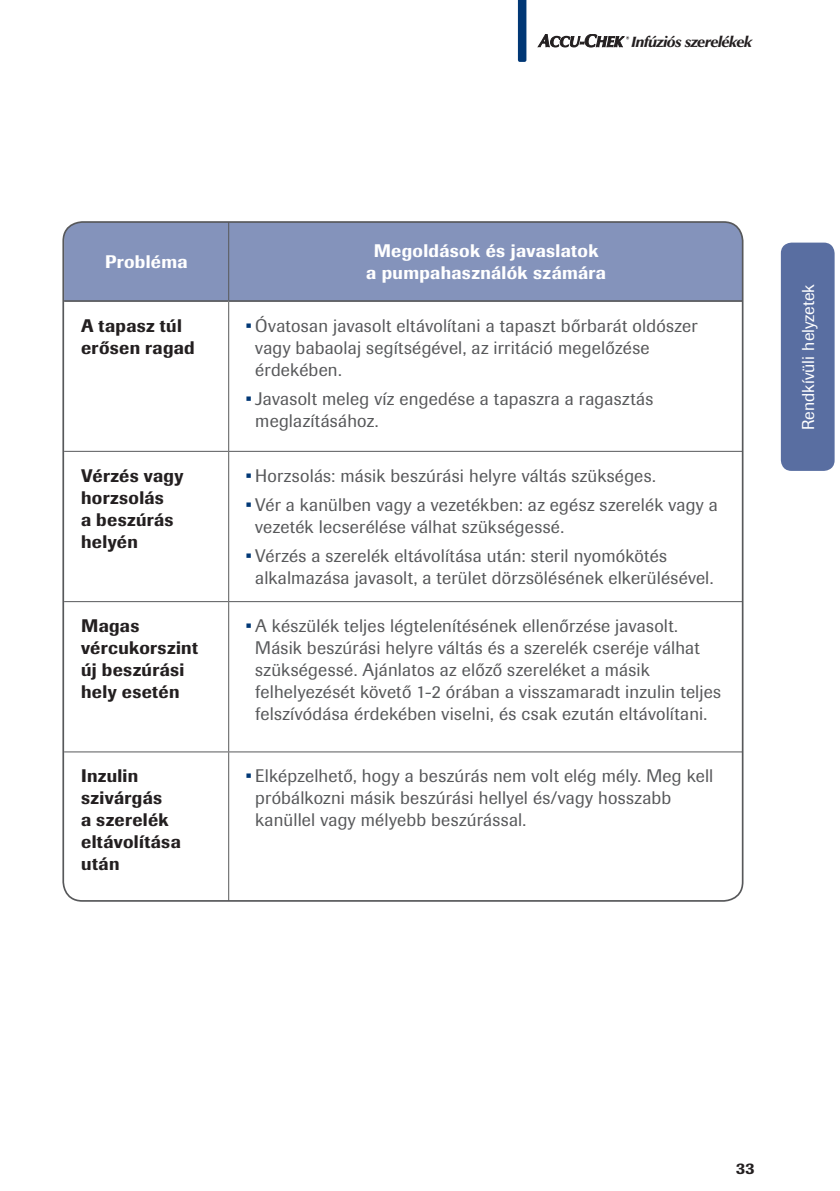
<style>
.page{position:relative;width:840px;height:1191px;background:#fff}
.page>*{position:absolute;margin:0;border:0;box-sizing:border-box;transform-origin:0 0}
.t1{font:18px/22px "Imago Pro";letter-spacing:.015em;color:#57585a}
.t2{font:500 18px/22px "Imago Pro";letter-spacing:.015em;color:#231f20}
.t3{font:500 18px/22px "Imago Pro";letter-spacing:.015em;color:#fff;text-align:center}
.t4{font:17px "Imago Pro";color:#fff}
.t5{font:500 16px "Imago Pro";color:#231f20}
.t6{font:italic 900 15.2px "Zapf Humanist 601 BT";letter-spacing:-.04em;color:#231f20}
.s1{font-weight:500;color:#013775}
</style>
<div class="page">
<svg style="left:517px;top:0;width:9px;height:62px"></svg>
<svg style="left:537px;top:34px;width:91px;height:14px"></svg>
<div style="left:64px;top:222px;width:678px;height:78px;background:#8493bb"></div>
<svg style="left:65px;top:302px;width:675px;height:149px"></svg>
<hr style="left:228px;top:222px;width:1px;height:78px;background:#57585a">
<hr style="left:228px;top:302px;width:1px;height:149px;background:#57585a">
<hr style="left:64px;top:451px;width:164px;height:1px;background:#57585a">
<hr style="left:228px;top:451px;width:514px;height:1px;background:#57585a">
<hr style="left:228px;top:452px;width:1px;height:149px;background:#57585a">
<hr style="left:64px;top:601px;width:164px;height:1px;background:#57585a">
<hr style="left:228px;top:601px;width:514px;height:1px;background:#57585a">
<hr style="left:228px;top:602px;width:1px;height:149px;background:#57585a">
<hr style="left:64px;top:751px;width:164px;height:1px;background:#57585a">
<hr style="left:228px;top:751px;width:514px;height:1px;background:#57585a">
<hr style="left:228px;top:752px;width:1px;height:149px;background:#57585a">
<hr style="left:64px;top:300px;width:164px;height:2px;background:#57585a">
<hr style="left:228px;top:300px;width:514px;height:2px;background:#57585a">
<div style="left:780px;top:243px;width:54px;height:228px;background:#596ea1;border-radius:11px"></div>
<p class="t6" style="left:631px;top:32px;width:122px">Infúziós szerelékek</p>
<p class="t3" style="left:105px;top:251px;width:84px">Probléma</p>
<p class="t3" style="left:366px;top:240px;width:241px">Megoldások és javaslatok<br>a pumpahasználók számára</p>
<p class="t2" style="left:81px;top:314px;width:115px">A tapasz túl erősen ragad</p>
<p class="t1" style="left:255px;top:314px;width:443px;text-indent:-10px"><span class="s1">•</span> Óvatosan javasolt eltávolítani a tapaszt bőrbarát oldószer vagy babaolaj segítségével, az irritáció megelőzése érdekében.</p>
<p class="t1" style="left:255px;top:387px;width:399px;text-indent:-10px"><span class="s1">•</span> Javasolt meleg víz engedése a tapaszra a ragasztás meglazításához.</p>
<p class="t2" style="left:81px;top:464px;width:104px">Vérzés vagy horzsolás<br>a beszúrás helyén</p>
<p class="t1" style="left:245px;top:464px;width:411px"><span class="s1">•</span> Horzsolás: másik beszúrási helyre váltás szükséges.</p>
<p class="t1" style="left:255px;top:493px;width:464px;text-indent:-10px"><span class="s1">•</span> Vér a kanülben vagy a vezetékben: az egész szerelék vagy a vezeték lecserélése válhat szükségessé.</p>
<p class="t1" style="left:255px;top:544px;width:459px;text-indent:-10px"><span class="s1">•</span> Vérzés a szerelék eltávolítása után: steril nyomókötés alkalmazása javasolt, a terület dörzsölésének elkerülésével.</p>
<p class="t2" style="left:81px;top:614px;width:118px">Magas vércukorszint új beszúrási hely esetén</p>
<p class="t1" style="left:255px;top:614px;width:467px;text-indent:-10px"><span class="s1">•</span> A készülék teljes légtelenítésének ellenőrzése javasolt.<br>Másik beszúrási helyre váltás és a szerelék cseréje válhat szükségessé. Ajánlatos az előző szereléket a másik felhelyezését követő 1-2 órában a visszamaradt inzulin teljes felszívódása érdekében viselni, és csak ezután eltávolítani.</p>
<p class="t2" style="left:81px;top:765px;width:101px">Inzulin szivárgás<br>a szerelék eltávolítása után</p>
<p class="t1" style="left:255px;top:765px;width:459px;text-indent:-10px"><span class="s1">•</span> Elképzelhető, hogy a beszúrás nem volt elég mély. Meg kell próbálkozni másik beszúrási hellyel és/vagy hosszabb kanüllel vagy mélyebb beszúrással.</p>
<p class="t4" style="left:796px;top:430px;width:147px;rotate:-90deg">Rendkívüli helyzetek</p>
<p class="t5" style="left:735px;top:1158px;width:20px">33</p>
</div>
